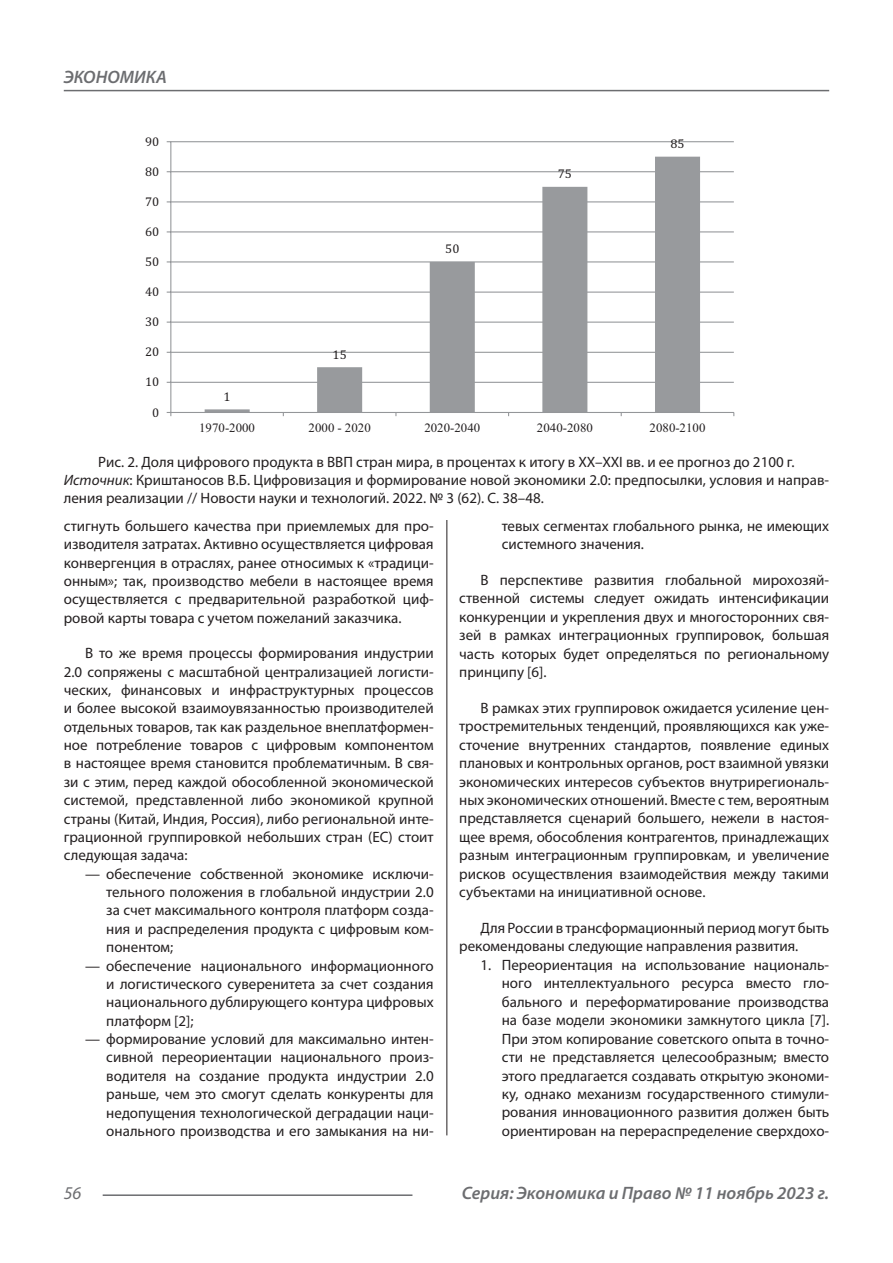
<style>
.page{position:relative;width:893px;height:1263px;background:#fff}
.page>*{position:absolute;margin:0;border:0;box-sizing:border-box;transform-origin:0 0}
.t1{font:italic 600 18px "Myriad Pro";color:#6c6d70}
.t2{font:italic 18px "Myriad Pro";color:#6c6d70}
.Статья_текст{font:15px/18.3px "Myriad Pro";color:#231f20;text-align:justify}
.t3{font:12.75px "Times New Roman";letter-spacing:.005em;color:#231f20}
.t4{font:12.75px "Cambria";color:#231f20}
.s1{font-style:italic}
</style>
<div class="page">
<hr style="left:446px;top:128px;width:1px;height:1007px;background:#231f20">
<hr style="left:103px;top:1194px;width:309px;height:2px;background:#6c6d70">
<hr style="left:64px;top:90px;width:765px;height:1px;background:#6c6d70">
<div style="left:441px;top:503px;width:12px;height:17px;background:#fff"></div>
<div style="left:64px;top:128px;width:765px;height:375px;background:#fff"></div>
<hr style="left:171px;top:141px;width:563px;height:1px;background:#949699">
<hr style="left:171px;top:171px;width:563px;height:1px;background:#949699">
<hr style="left:171px;top:201px;width:563px;height:1px;background:#949699">
<hr style="left:171px;top:231px;width:563px;height:1px;background:#949699">
<hr style="left:171px;top:261px;width:563px;height:1px;background:#949699">
<hr style="left:171px;top:292px;width:563px;height:1px;background:#949699">
<hr style="left:171px;top:322px;width:563px;height:1px;background:#949699">
<hr style="left:171px;top:352px;width:563px;height:1px;background:#949699">
<hr style="left:171px;top:382px;width:563px;height:1px;background:#949699">
<svg style="left:205px;top:157px;width:495px;height:255px"></svg>
<hr style="left:170px;top:142px;width:1px;height:270px;background:#949699">
<hr style="left:171px;top:412px;width:563px;height:1px;background:#949699">
<p class="t1" style="left:64px;top:66px;width:105px">ЭКОНОМИКА</p>
<p class="t4" style="left:145px;top:134px;width:16px">90</p>
<p class="t4" style="left:145px;top:164px;width:16px">80</p>
<p class="t4" style="left:145px;top:194px;width:16px">70</p>
<p class="t4" style="left:145px;top:224px;width:16px">60</p>
<p class="t4" style="left:145px;top:254px;width:16px">50</p>
<p class="t4" style="left:145px;top:284px;width:16px">40</p>
<p class="t4" style="left:145px;top:314px;width:16px">30</p>
<p class="t4" style="left:145px;top:344px;width:16px">20</p>
<p class="t4" style="left:145px;top:375px;width:16px">10</p>
<p class="t4" style="left:152px;top:405px;width:9px">0</p>
<p class="t4" style="left:224px;top:389px;width:9px">1</p>
<p class="t4" style="left:333px;top:347px;width:16px">15</p>
<p class="t4" style="left:445px;top:242px;width:16px">50</p>
<p class="t4" style="left:558px;top:166px;width:16px">75</p>
<p class="t4" style="left:670px;top:136px;width:16px">85</p>
<p class="t3" style="left:199px;top:419px;width:57px">1970-2000</p>
<p class="t3" style="left:309px;top:419px;width:64px">2000 - 2020</p>
<p class="t3" style="left:424px;top:419px;width:57px">2020-2040</p>
<p class="t3" style="left:537px;top:419px;width:57px">2040-2080</p>
<p class="t3" style="left:650px;top:419px;width:57px">2080-2100</p>
<p class="Статья_текст" style="left:98px;top:452px;width:698px">Рис. 2. Доля цифрового продукта в ВВП стран мира, в процентах к итогу в XX–XXI вв. и ее прогноз до 2100 г.</p>
<p class="Статья_текст" style="left:64px;top:470px;width:767px"><span class="s1">Источник</span>: Криштаносов В.Б. Цифровизация и формирование новой экономики 2.0: предпосылки, условия и направ&shy;ления реализации // Новости науки и технологий. 2022. № 3 (62). С. 38–48.</p>
<p class="Статья_текст" style="left:64px;top:516px;width:371px">стигнуть большего качества при приемлемых для про&shy;изводителя затратах. Активно осуществляется цифровая конвергенция в отраслях, ранее относимых к «традици&shy;онным»; так, производство мебели в настоящее время осуществляется с предварительной разработкой циф&shy;ровой карты товара с учетом пожеланий заказчика.</p>
<p class="Статья_текст" style="left:64px;top:644px;width:371px;text-indent:21px">В то же время процессы формирования индустрии 2.0 сопряжены с масштабной централизацией логисти&shy;ческих, финансовых и инфраструктурных процессов и более высокой взаимоувязанностью производителей отдельных товаров, так как раздельное внеплатформен&shy;ное потребление товаров с цифровым компонентом в настоящее время становится проблематичным. В свя&shy;зи с этим, перед каждой обособленной экономической системой, представленной либо экономикой крупной страны (Китай, Индия, Россия), либо региональной инте&shy;грационной группировкой небольших стран (ЕС) стоит следующая задача:</p>
<p class="Статья_текст" style="left:106px;top:864px;width:329px;text-indent:-21px">— обеспечение собственной экономике исключи&shy;тельного положения в глобальной индустрии 2.0 за счет максимального контроля платформ созда&shy;ния и распределения продукта с цифровым ком&shy;понентом;</p>
<p class="Статья_текст" style="left:106px;top:956px;width:329px;text-indent:-21px">— обеспечение национального информационного и логистического суверенитета за счет создания национального дублирующего контура цифровых платформ [2];</p>
<p class="Статья_текст" style="left:106px;top:1029px;width:329px;text-indent:-21px">— формирование условий для максимально интен&shy;сивной переориентации национального произ&shy;водителя на создание продукта индустрии 2.0 раньше, чем это смогут сделать конкуренты для недопущения технологической деградации наци&shy;онального производства и его замыкания на ни-</p>
<p class="Статья_текст" style="left:502px;top:516px;width:329px">тевых сегментах глобального рынка, не имеющих системного значения.</p>
<p class="Статья_текст" style="left:459px;top:570px;width:371px;text-indent:21px">В перспективе развития глобальной мирохозяй&shy;ственной системы следует ожидать интенсификации конкуренции и укрепления двух и многосторонних свя&shy;зей в рамках интеграционных группировок, большая часть которых будет определяться по региональному принципу [6].</p>
<p class="Статья_текст" style="left:459px;top:698px;width:371px;text-indent:21px">В рамках этих группировок ожидается усиление цен&shy;тростремительных тенденций, проявляющихся как уже&shy;сточение внутренних стандартов, появление единых плановых и контрольных органов, рост взаимной увязки экономических интересов субъектов внутрирегиональ&shy;ных экономических отношений. Вместе с тем, вероятным представляется сценарий большего, нежели в настоя&shy;щее время, обособления контрагентов, принадлежащих разным интеграционным группировкам, и увеличение рисков осуществления взаимодействия между такими субъектами на инициативной основе.</p>
<p class="Статья_текст" style="left:459px;top:918px;width:371px;text-indent:21px">Для России в трансформационный период могут быть рекомендованы следующие направления развития.</p>
<p class="Статья_текст" style="left:502px;top:955px;width:329px;text-indent:-21px">1. Переориентация на использование националь&shy;ного интеллектуального ресурса вместо гло&shy;бального и переформатирование производства на базе модели экономики замкнутого цикла [7].<br>При этом копирование советского опыта в точно&shy;сти не представляется целесообразным; вместо этого предлагается создавать открытую экономи&shy;ку, однако механизм государственного стимули&shy;рования инновационного развития должен быть ориентирован на перераспределение сверхдохо-</p>
<p class="t2" style="left:64px;top:1182px;width:19px">56</p>
<p class="t1" style="left:462px;top:1182px;width:369px">Серия: Экономика и Право № 11 ноябрь 2023 г.</p>
</div>
